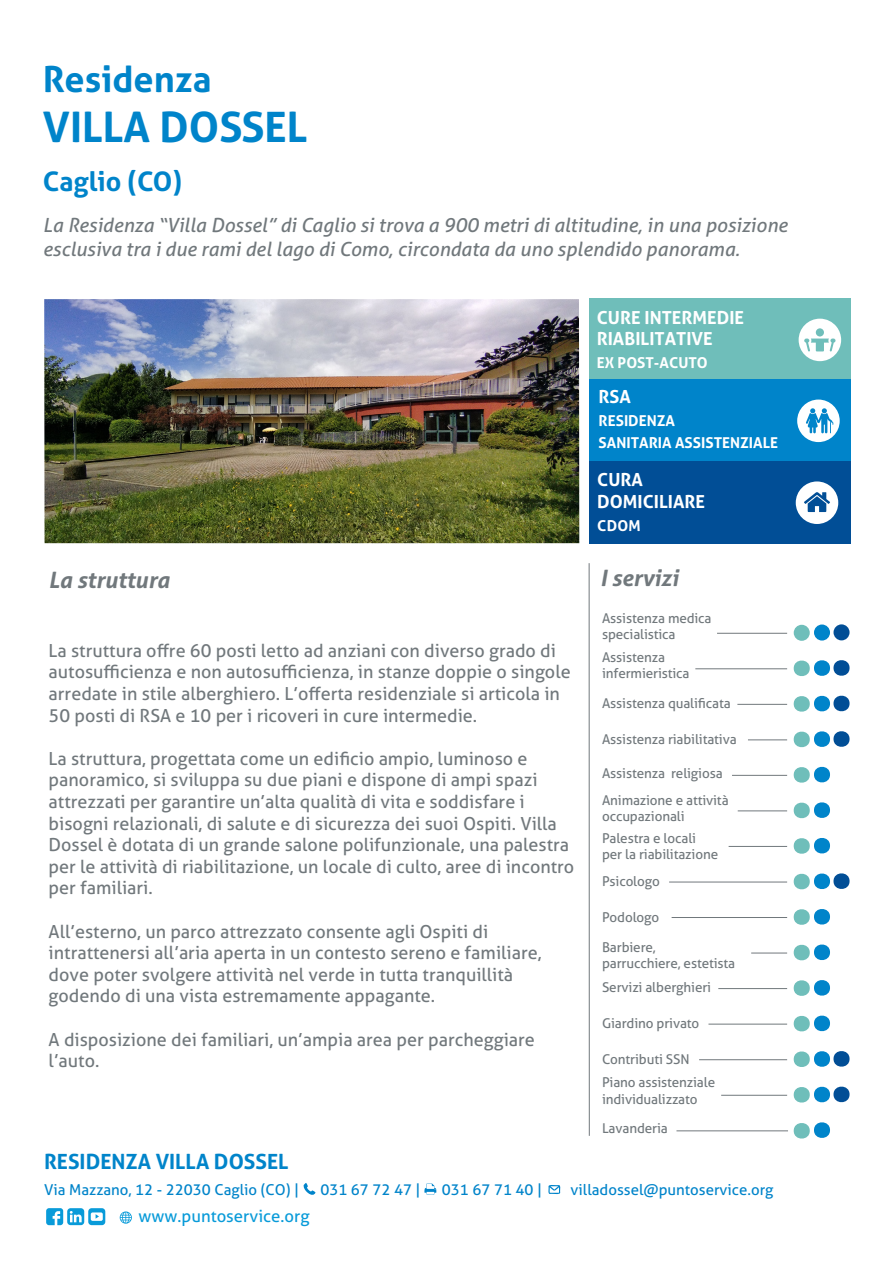
<style>
.page{position:relative;width:893px;height:1263px;background:#fff}
.page>*{position:absolute;margin:0;border:0;box-sizing:border-box;transform-origin:0 0}
.t1{font:700 42px "Aller";color:#0084ca}
.t2{font:700 36px "Aller";color:#0084ca}
.t3{font:700 27px "Aller";color:#0084ca}
.t4{font:italic 700 22.5px "Aller";color:#71787c}
.t5{font:700 21px "Aller";color:#0084ca}
.t6{font:italic 19.5px/23.4px "Aller";color:#71787c}
.t7{font:18px/21.6px "Aller";color:#71787c}
.t8{font:700 18px/21.6px "Aller";color:#fff}
.t9{font:16.8px "Aller";color:#099bd9}
.t10{font:15px "Aller";color:#0084ca}
.t11{font:700 15px/22.5px "Aller";color:#fff}
.t12{font:13.5px/16.2px "Aller";letter-spacing:-.01em;color:#71787c}
</style>
<div class="page">
<img style="left:44px;top:299px;width:535px;height:244px">
<svg style="left:120px;top:1211px;width:12px;height:13px"></svg>
<svg style="left:46px;top:1208px;width:59px;height:17px"></svg>
<div style="left:589px;top:298px;width:261px;height:82px;background:#6fbeba"></div>
<svg style="left:799px;top:319px;width:42px;height:42px"></svg>
<div style="left:589px;top:379px;width:261px;height:83px;background:#0084ca"></div>
<svg style="left:797px;top:400px;width:43px;height:42px"></svg>
<div style="left:589px;top:461px;width:261px;height:83px;background:#014e96"></div>
<svg style="left:796px;top:481px;width:42px;height:43px"></svg>
<hr style="left:717px;top:633px;width:70px;height:1px;background:#71787c">
<div style="left:794px;top:625px;width:16px;height:16px;background:#6fbeba;border-radius:50%"></div>
<div style="left:814px;top:624px;width:16px;height:16px;background:#0084ca;border-radius:50%"></div>
<div style="left:833px;top:624px;width:16px;height:16px;background:#014e96;border-radius:50%"></div>
<hr style="left:589px;top:563px;width:1px;height:573px;background:#71787c">
<hr style="left:695px;top:668px;width:92px;height:1px;background:#71787c">
<svg style="left:794px;top:660px;width:56px;height:16px"></svg>
<hr style="left:737px;top:704px;width:50px;height:1px;background:#71787c">
<svg style="left:794px;top:695px;width:56px;height:17px"></svg>
<hr style="left:748px;top:740px;width:39px;height:1px;background:#71787c">
<svg style="left:794px;top:731px;width:56px;height:17px"></svg>
<hr style="left:732px;top:775px;width:55px;height:1px;background:#71787c">
<svg style="left:794px;top:766px;width:36px;height:17px"></svg>
<hr style="left:738px;top:811px;width:49px;height:1px;background:#71787c">
<svg style="left:794px;top:802px;width:36px;height:17px"></svg>
<hr style="left:729px;top:846px;width:58px;height:1px;background:#71787c">
<svg style="left:794px;top:838px;width:36px;height:16px"></svg>
<hr style="left:672px;top:917px;width:115px;height:1px;background:#71787c">
<svg style="left:794px;top:909px;width:36px;height:16px"></svg>
<hr style="left:751px;top:953px;width:36px;height:1px;background:#71787c">
<svg style="left:794px;top:944px;width:36px;height:17px"></svg>
<hr style="left:718px;top:988px;width:69px;height:1px;background:#71787c">
<svg style="left:794px;top:980px;width:36px;height:16px"></svg>
<hr style="left:708px;top:1024px;width:79px;height:1px;background:#71787c">
<svg style="left:794px;top:1015px;width:36px;height:17px"></svg>
<hr style="left:699px;top:1059px;width:88px;height:1px;background:#71787c">
<svg style="left:794px;top:1051px;width:56px;height:16px"></svg>
<hr style="left:721px;top:1095px;width:66px;height:1px;background:#71787c">
<svg style="left:794px;top:1086px;width:56px;height:17px"></svg>
<hr style="left:676px;top:1130px;width:112px;height:1px;background:#71787c">
<svg style="left:794px;top:1122px;width:36px;height:17px"></svg>
<svg style="left:548px;top:1185px;width:13px;height:9px"></svg>
<svg style="left:303px;top:1183px;width:13px;height:12px"></svg>
<svg style="left:424px;top:1183px;width:13px;height:11px"></svg>
<hr style="left:669px;top:882px;width:118px;height:1px;background:#71787c">
<svg style="left:794px;top:873px;width:56px;height:17px"></svg>
<h2 class="t2" style="left:43px;top:57px;width:170px">Residenza</h2>
<h1 class="t1" style="left:43px;top:101px;width:266px">VILLA DOSSEL</h1>
<h3 class="t3" style="left:43px;top:165px;width:141px">Caglio (CO)</h3>
<p class="t6" style="left:43px;top:214px;width:746px">La Residenza “Villa Dossel” di Caglio si trova a 900 metri di altitudine, in una posizione esclusiva tra i due rami del lago di Como, circondata da uno splendido panorama.</p>
<p class="t4" style="left:49px;top:566px;width:123px">La struttura</p>
<p class="t7" style="left:49px;top:639px;width:524px">La struttura offre 60 posti letto ad anziani con diverso grado di autosufficienza e non autosufficienza, in stanze doppie o singole arredate in stile alberghiero. L’offerta residenziale si articola in 50 posti di RSA e 10 per i ricoveri in cure intermedie.</p>
<p class="t7" style="left:49px;top:747px;width:527px">La struttura, progettata come un edificio ampio, luminoso e panoramico, si sviluppa su due piani e dispone di ampi spazi attrezzati per garantire un’alta qualità di vita e soddisfare i bisogni relazionali, di salute e di sicurezza dei suoi Ospiti. Villa Dossel è dotata di un grande salone polifunzionale, una palestra per le attività di riabilitazione, un locale di culto, aree di incontro per familiari.</p>
<p class="t7" style="left:49px;top:920px;width:494px">All’esterno, un parco attrezzato consente agli Ospiti di intrattenersi all’aria aperta in un contesto sereno e familiare, dove poter svolgere attività nel verde in tutta tranquillità godendo di una vista estremamente appagante.</p>
<p class="t7" style="left:49px;top:1028px;width:488px">A disposizione dei familiari, un’ampia area per parcheggiare l’auto.</p>
<p class="t5" style="left:44px;top:1148px;width:246px">RESIDENZA VILLA DOSSEL</p>
<p class="t8" style="left:597px;top:306px;width:149px">CURE INTERMEDIE<br>RIABILITATIVE</p>
<p class="t11" style="left:597px;top:351px;width:112px">EX POST-ACUTO</p>
<p class="t8" style="left:599px;top:386px;width:34px">RSA</p>
<p class="t11" style="left:599px;top:409px;width:181px">RESIDENZA<br>SANITARIA ASSISTENZIALE</p>
<p class="t8" style="left:597px;top:468px;width:109px;line-height:22.5px">CURA<br>DOMICILIARE</p>
<p class="t11" style="left:597px;top:514px;width:45px">CDOM</p>
<p class="t4" style="left:600px;top:563px;width:80px">I servizi</p>
<p class="t12" style="left:602px;top:610px;width:111px">Assistenza medica specialistica</p>
<p class="t12" style="left:602px;top:649px;width:89px">Assistenza infermieristica</p>
<p class="t12" style="left:602px;top:695px;width:130px">Assistenza qualificata</p>
<p class="t12" style="left:602px;top:731px;width:136px">Assistenza riabilitativa</p>
<p class="t12" style="left:602px;top:760px;width:128px;line-height:26.7px">Assistenza religiosa<br>Animazione e attività</p>
<p class="t12" style="left:602px;top:805px;width:96px;line-height:22.5px">occupazionali<br>Palestra e locali</p>
<p class="t12" style="left:602px;top:846px;width:118px">per la riabilitazione</p>
<p class="t12" style="left:602px;top:873px;width:59px">Psicologo</p>
<p class="t12" style="left:602px;top:903px;width:59px;line-height:29.7px">Podologo<br>Barbiere,</p>
<p class="t12" style="left:602px;top:951px;width:135px;line-height:23.9px">parrucchiere, estetista<br>Servizi alberghieri</p>
<p class="t12" style="left:602px;top:1015px;width:99px">Giardino privato</p>
<p class="t12" style="left:602px;top:1047px;width:115px;line-height:23.7px">Contributi SSN<br>Piano assistenziale</p>
<p class="t12" style="left:602px;top:1091px;width:97px">individualizzato</p>
<p class="t12" style="left:602px;top:1120px;width:67px">Lavanderia</p>
<p class="t10" style="left:44px;top:1180px;width:256px">Via Mazzano, 12 - 22030 Caglio (CO) |</p>
<p class="t10" style="left:320px;top:1180px;width:102px">031 67 72 47 |</p>
<p class="t10" style="left:442px;top:1180px;width:102px">031 67 71 40 |</p>
<p class="t10" style="left:571px;top:1180px;width:204px">villadossel@puntoservice.org</p>
<p class="t9" style="left:139px;top:1206px;width:173px">www.puntoservice.org</p>
</div>
